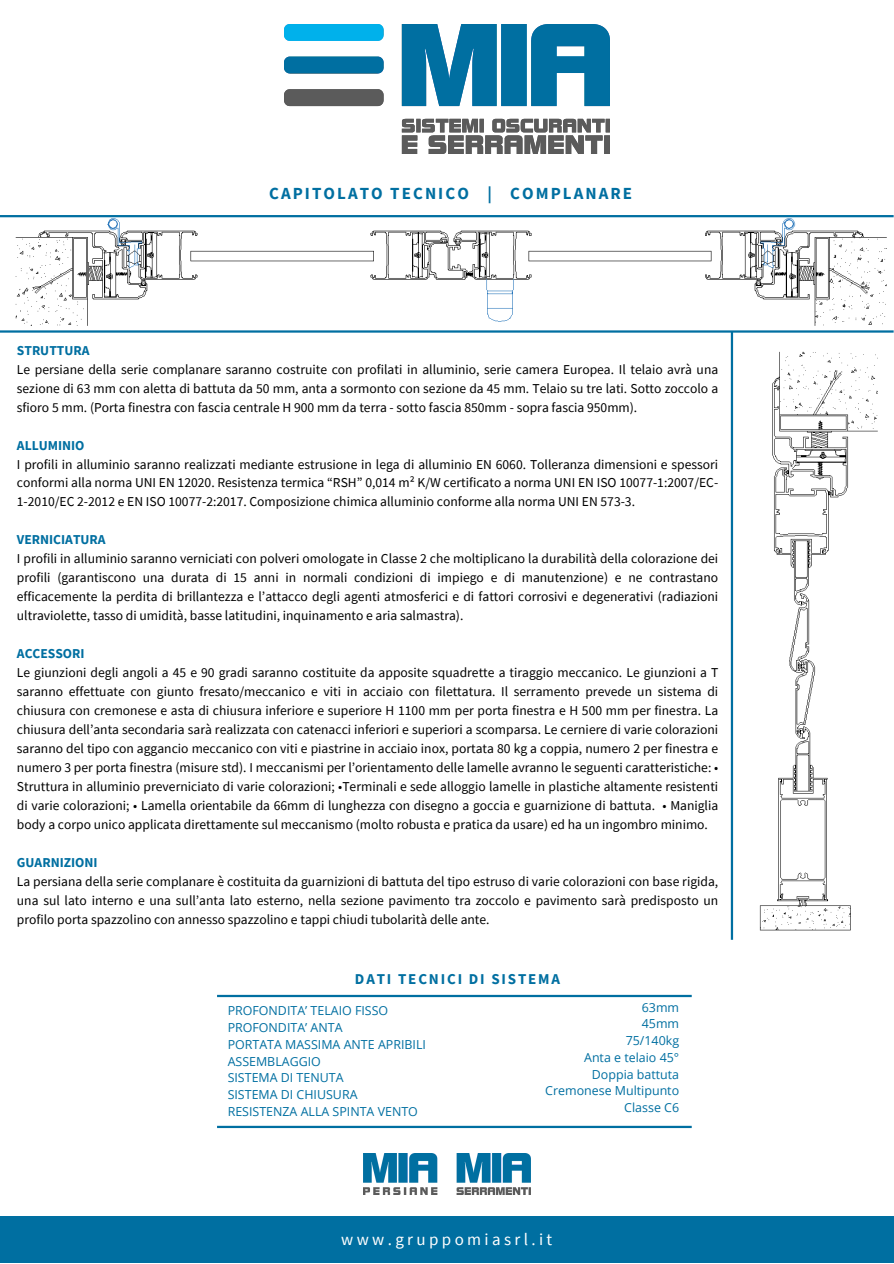
<style>
.page{position:relative;width:894px;height:1264px;background:#fff}
.page>*{position:absolute;margin:0;border:0;box-sizing:border-box;transform-origin:0 0}
.t1{font:700 16.95px "Source Sans Pro";letter-spacing:.12em;color:#006fa1}
.t2{font:16.95px "Source Sans Pro";letter-spacing:.2em;color:#fff}
.t3{font:700 15px "Source Sans Pro";letter-spacing:.12em;color:#006fa1}
.t4{font:13.5px/18.9px "Source Sans Pro";color:#000;text-align:justify}
.t5{font:700 13.5px "Source Sans Pro";color:#006fa1}
.t6{font:12.45px/16.8px "Open Sans";color:#006fa1}
</style>
<div class="page">
<img style="left:285px;top:25px;width:324px;height:128px">
<hr style="left:0;top:215px;width:893px;height:2px;background:#006fa1">
<img style="left:732px;top:332px;width:161px;height:606px">
<img style="left:15px;top:219px;width:872px;height:107px">
<hr style="left:0;top:330px;width:893px;height:2px;background:#006fa1">
<div style="left:0;top:1216px;width:893px;height:47px;background:#006fa1"></div>
<hr style="left:217px;top:994px;width:474px;height:3px;background:#006fa1">
<hr style="left:730px;top:331px;width:2px;height:608px;background:#006fa1">
<hr style="left:217px;top:1125px;width:474px;height:3px;background:#006fa1">
<img style="left:363px;top:1153px;width:167px;height:41px">
<p class="t1" style="left:269px;top:182px;width:364px">CAPITOLATO TECNICO | COMPLANARE</p>
<p class="t5" style="left:17px;top:341px;width:74px">STRUTTURA</p>
<p class="t4" style="left:17px;top:359px;width:702px">Le persiane della serie complanare saranno costruite con profilati in alluminio, serie camera Europea. Il telaio avrà una sezione di 63 mm con aletta di battuta da 50 mm, anta a sormonto con sezione da 45 mm. Telaio su tre lati. Sotto zoccolo a sfioro 5 mm. (Porta finestra con fascia centrale H 900 mm da terra - sotto fascia 850mm - sopra fascia 950mm).</p>
<p class="t5" style="left:17px;top:436px;width:69px">ALLUMINIO</p>
<p class="t4" style="left:17px;top:454px;width:702px">I profili in alluminio saranno realizzati mediante estrusione in lega di alluminio EN 6060. Tolleranza dimensioni e spessori conformi alla norma UNI EN 12020. Resistenza termica “RSH” 0,014 m² K/W certificato a norma UNI EN ISO 10077-1:2007/EC-1-2010/EC 2-2012 e EN ISO 10077-2:2017. Composizione chimica alluminio conforme alla norma UNI EN 573-3.</p>
<p class="t5" style="left:17px;top:531px;width:90px">VERNICIATURA</p>
<p class="t4" style="left:17px;top:549px;width:702px">I profili in alluminio saranno verniciati con polveri omologate in Classe 2 che moltiplicano la durabilità della colorazione dei profili (garantiscono una durata di 15 anni in normali condizioni di impiego e di manutenzione) e ne contrastano efficacemente la perdita di brillantezza e l’attacco degli agenti atmosferici e di fattori corrosivi e degenerativi (radiazioni ultraviolette, tasso di umidità, basse latitudini, inquinamento e aria salmastra).</p>
<p class="t5" style="left:17px;top:644px;width:69px">ACCESSORI</p>
<p class="t4" style="left:17px;top:662px;width:702px">Le giunzioni degli angoli a 45 e 90 gradi saranno costituite da apposite squadrette a tiraggio meccanico. Le giunzioni a T saranno effettuate con giunto fresato/meccanico e viti in acciaio con filettatura. Il serramento prevede un sistema di chiusura con cremonese e asta di chiusura inferiore e superiore H 1100 mm per porta finestra e H 500 mm per finestra. La chiusura dell’anta secondaria sarà realizzata con catenacci inferiori e superiori a scomparsa. Le cerniere di varie colorazioni saranno del tipo con aggancio meccanico con viti e piastrine in acciaio inox, portata 80 kg a coppia, numero 2 per finestra e numero 3 per porta finestra (misure std). I meccanismi per l’orientamento delle lamelle avranno le seguenti caratteristiche: • Struttura in alluminio preverniciato di varie colorazioni; •Terminali e sede alloggio lamelle in plastiche altamente resistenti di varie colorazioni; • Lamella orientabile da 66mm di lunghezza con disegno a goccia e guarnizione di battuta. • Maniglia body a corpo unico applicata direttamente sul meccanismo (molto robusta e pratica da usare) ed ha un ingombro minimo.</p>
<p class="t5" style="left:17px;top:853px;width:82px">GUARNIZIONI</p>
<p class="t4" style="left:17px;top:871px;width:702px">La persiana della serie complanare è costituita da guarnizioni di battuta del tipo estruso di varie colorazioni con base rigida, una sul lato interno e una sull’anta lato esterno, nella sezione pavimento tra zoccolo e pavimento sarà predisposto un profilo porta spazzolino con annesso spazzolino e tappi chiudi tubolarità delle ante.</p>
<p class="t3" style="left:355px;top:969px;width:207px">DATI TECNICI DI SISTEMA</p>
<p class="t6" style="left:227px;top:1002px;width:162px">PROFONDITA’ TELAIO FISSO<br>PROFONDITA’ ANTA</p>
<p class="t6" style="left:227px;top:1035px;width:200px">PORTATA MASSIMA ANTE APRIBILI<br>ASSEMBLAGGIO<br>SISTEMA DI TENUTA<br>SISTEMA DI CHIUSURA</p>
<p class="t6" style="left:227px;top:1102px;width:192px">RESISTENZA ALLA SPINTA VENTO</p>
<p class="t6" style="left:641px;top:998px;width:39px">63mm</p>
<p class="t6" style="left:641px;top:1015px;width:39px">45mm</p>
<p class="t6" style="left:625px;top:1031px;width:55px">75/140kg</p>
<p class="t6" style="left:584px;top:1048px;width:96px">Anta e telaio 45°</p>
<p class="t6" style="left:591px;top:1065px;width:89px">Doppia battuta</p>
<p class="t6" style="left:545px;top:1082px;width:135px">Cremonese Multipunto</p>
<p class="t6" style="left:624px;top:1098px;width:56px">Classe C6</p>
<p class="t2" style="left:341px;top:1227px;width:212px">www.gruppomiasrl.it</p>
</div>
